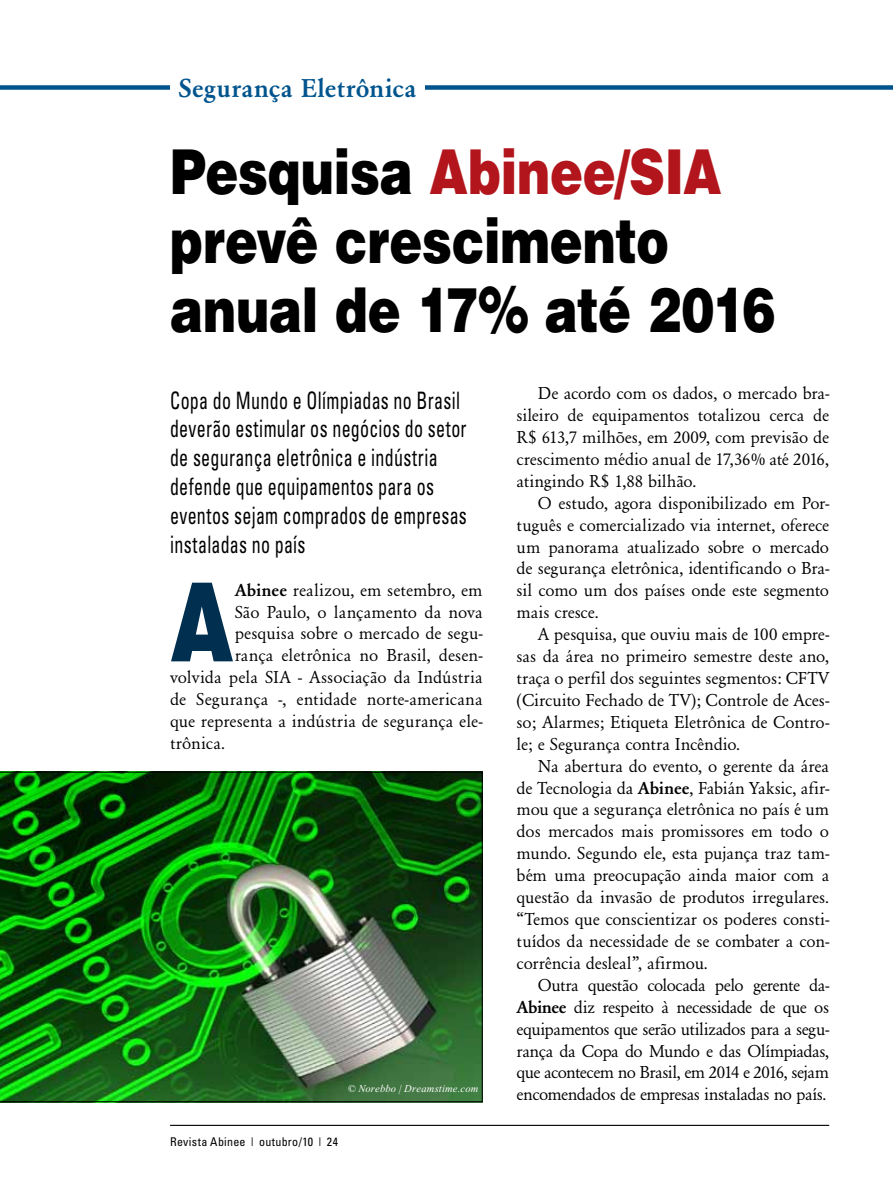
<style>
.page{position:relative;width:893px;height:1191px;background:#fff}
.page>*{position:absolute;margin:0;border:0;box-sizing:border-box;transform-origin:0 0}
.t1{font:900 109.2px "Helvetica";color:#002f4f;scale:.75 1}
.t2{font:900 61.8px/69px "Helvetica";letter-spacing:-.005em;color:#000;scale:.8 1}
.t3{font:500 27px "Garamond";color:#00548e}
.t4{font:condensed 24px/28.8px "Univers";letter-spacing:.015em;color:#000;scale:.75 1}
.t5{font:18px/21.9px "Garamond";letter-spacing:-.005em;color:#000;text-align:justify}
.t6{font:condensed 12px "Univers";letter-spacing:.02em;color:#000}
.t7{font:italic 10.5px "Times New Roman";letter-spacing:.02em;color:#fff}
.s1{color:#b2151b}
.s2{font-weight:500}
</style>
<div class="page">
<div style="left:0;top:85px;width:893px;height:5px;background:#00548e"></div>
<hr style="left:170px;top:1124px;width:659px;height:2px;background:#000">
<div style="left:170px;top:76px;width:255px;height:21px;background:#fff"></div>
<img style="left:0;top:772px;width:483px;height:330px">
<h3 class="t3" style="left:179px;top:72px;width:239px">Segurança Eletrônica</h3>
<h2 class="t2" style="left:170px;top:135px;width:758px">Pesquisa <span class="s1">Abinee/SIA </span>prevê crescimento anual de 17% até 2016</h2>
<h3 class="t4" style="left:170px;top:385px;width:397px">Copa do Mundo e Olímpiadas no Brasil deverão estimular os negócios do setor de segurança eletrônica e indústria defende que equipamentos para os eventos sejam comprados de empresas instaladas no país</h3>
<h1 class="t1" style="left:170px;top:551px;width:86px">A</h1>
<p class="t5" style="left:235px;top:579px;width:249px"><span class="s2">Abinee</span> realizou, em setembro, em</p>
<p class="t5" style="left:235px;top:601px;width:249px">São Paulo, o lançamento da nova</p>
<p class="t5" style="left:235px;top:622px;width:249px">pesquisa sobre o mercado de segu-</p>
<p class="t5" style="left:235px;top:644px;width:249px">rança eletrônica no Brasil, desen-</p>
<p class="t5" style="left:170px;top:666px;width:314px">volvida pela SIA - Associação da Indústria</p>
<p class="t5" style="left:170px;top:688px;width:314px">de Segurança -, entidade norte-americana</p>
<p class="t5" style="left:170px;top:710px;width:314px">que representa a indústria de segurança ele-</p>
<p class="t5" style="left:170px;top:732px;width:56px">trônica.</p>
<p class="t7" style="left:348px;top:1083px;width:132px">© Norebbo | Dreamstime.com</p>
<p class="t6" style="left:170px;top:1134px;width:169px">Revista Abinee | outubro/10 | 24</p>
<p class="t5" style="left:517px;top:382px;width:314px;text-indent:21px">De acordo com os dados, o mercado bra&shy;sileiro de equipamentos totalizou cerca de R$ 613,7 milhões, em 2009, com previsão de crescimento médio anual de 17,36% até 2016, atingindo R$ 1,88 bilhão.</p>
<p class="t5" style="left:517px;top:492px;width:314px;text-indent:21px">O estudo, agora disponibilizado em Por&shy;tuguês e comercializado via internet, oferece um panorama atualizado sobre o mercado de segurança eletrônica, identificando o Bra&shy;sil como um dos países onde este segmento mais cresce.</p>
<p class="t5" style="left:517px;top:623px;width:314px;text-indent:21px">A pesquisa, que ouviu mais de 100 empre&shy;sas da área no primeiro semestre deste ano, traça o perfil dos seguintes segmentos: CFTV (Circuito Fechado de TV); Controle de Aces&shy;so; Alarmes; Etiqueta Eletrônica de Contro&shy;le; e Segurança contra Incêndio.</p>
<p class="t5" style="left:517px;top:755px;width:314px;text-indent:21px">Na abertura do evento, o gerente da área de Tecnologia da <span class="s2">Abinee</span>, Fabián Yaksic, afir&shy;mou que a segurança eletrônica no país é um dos mercados mais promissores em todo o mundo. Segundo ele, esta pujança traz tam&shy;bém uma preocupação ainda maior com a questão da invasão de produtos irregulares. “Temos que conscientizar os poderes consti&shy;tuídos da necessidade de se combater a con&shy;corrência desleal”, afirmou.</p>
<p class="t5" style="left:517px;top:974px;width:314px;text-indent:21px">Outra questão colocada pelo gerente da-<span class="s2">Abinee</span> diz respeito à necessidade de que os equipamentos que serão utilizados para a segu&shy;rança da Copa do Mundo e das Olímpiadas, que acontecem no Brasil, em 2014 e 2016, sejam encomendados de empresas instaladas no país.</p>
</div>
